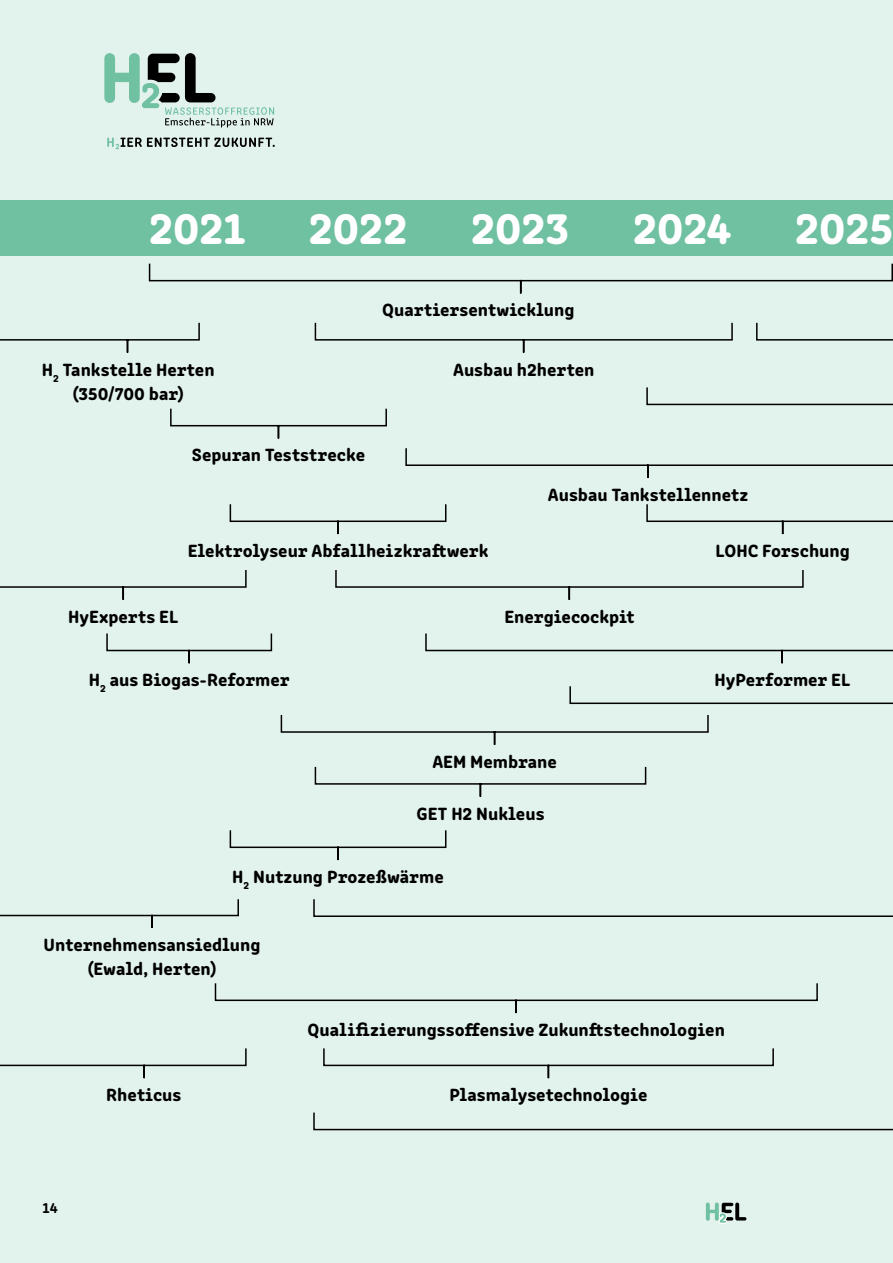
<style>
.page{position:relative;width:893px;height:1263px;background:#e2f2ec}
.page>*{position:absolute;margin:0;border:0;box-sizing:border-box;transform-origin:0 0}
.t1{font:45px "Clone Rounded Latn Eb";letter-spacing:-.015em;color:#fff}
.t2{font:18px/24px "Clone Rounded Latn Eb";color:#000;text-align:center}
.t3{font:700 15px "Clone Rounded Latn";color:#000}
</style>
<div class="page">
<div style="left:0;top:200px;width:893px;height:56px;background:#70c0a2"></div>
<svg style="left:148px;top:263px;width:745px;height:31px"></svg>
<svg style="left:0;top:322px;width:200px;height:31px"></svg>
<svg style="left:314px;top:322px;width:419px;height:31px"></svg>
<svg style="left:170px;top:408px;width:217px;height:31px"></svg>
<svg style="left:0;top:570px;width:247px;height:30px"></svg>
<svg style="left:106px;top:633px;width:167px;height:31px"></svg>
<svg style="left:0;top:899px;width:239px;height:29px"></svg>
<svg style="left:0;top:1048px;width:247px;height:31px"></svg>
<svg style="left:314px;top:766px;width:333px;height:31px"></svg>
<svg style="left:214px;top:983px;width:604px;height:31px"></svg>
<svg style="left:323px;top:1048px;width:451px;height:31px"></svg>
<svg style="left:335px;top:570px;width:469px;height:30px"></svg>
<svg style="left:425px;top:633px;width:468px;height:31px"></svg>
<svg style="left:646px;top:504px;width:247px;height:31px"></svg>
<svg style="left:229px;top:504px;width:218px;height:31px"></svg>
<svg style="left:229px;top:830px;width:218px;height:31px"></svg>
<svg style="left:706px;top:1202px;width:40px;height:22px"></svg>
<svg style="left:313px;top:899px;width:580px;height:18px"></svg>
<svg style="left:313px;top:1112px;width:580px;height:19px"></svg>
<svg style="left:280px;top:686px;width:613px;height:59px"></svg>
<svg style="left:405px;top:448px;width:488px;height:30px"></svg>
<svg style="left:646px;top:387px;width:247px;height:19px"></svg>
<svg style="left:756px;top:322px;width:137px;height:19px"></svg>
<svg style="left:104px;top:53px;width:170px;height:75px"></svg>
<svg style="left:107px;top:137px;width:168px;height:12px"></svg>
<h1 class="t1" style="left:149px;top:192px;width:98px">2021</h1>
<h1 class="t1" style="left:309px;top:192px;width:100px">2022</h1>
<h1 class="t1" style="left:471px;top:192px;width:100px">2023</h1>
<h1 class="t1" style="left:633px;top:192px;width:100px">2024</h1>
<h1 class="t1" style="left:795px;top:192px;width:100px">2025</h1>
<p class="t2" style="left:382px;top:296px;width:194px">Quartiersentwicklung</p>
<p class="t2" style="left:42px;top:356px;width:174px">H<sub>2</sub> Tankstelle Herten (350/700 bar)</p>
<p class="t2" style="left:453px;top:356px;width:143px">Ausbau h2herten</p>
<p class="t2" style="left:192px;top:442px;width:175px">Sepuran Teststrecke</p>
<p class="t2" style="left:548px;top:481px;width:202px">Ausbau Tankstellennetz</p>
<p class="t2" style="left:188px;top:537px;width:302px">Elektrolyseur Abfallheizkraftwerk</p>
<p class="t2" style="left:716px;top:537px;width:136px">LOHC Forschung</p>
<p class="t2" style="left:68px;top:603px;width:111px">HyExperts EL</p>
<p class="t2" style="left:504px;top:603px;width:132px">Energiecockpit</p>
<p class="t2" style="left:89px;top:666px;width:202px">H<sub>2</sub> aus Biogas-Reformer</p>
<p class="t2" style="left:432px;top:748px;width:126px">AEM Membrane</p>
<p class="t2" style="left:416px;top:800px;width:130px">GET H2 Nukleus</p>
<p class="t2" style="left:232px;top:863px;width:213px">H<sub>2</sub> Nutzung Prozeßwärme</p>
<p class="t2" style="left:44px;top:931px;width:218px">Unternehmensansiedlung (Ewald, Herten)</p>
<p class="t2" style="left:715px;top:666px;width:137px">HyPerformer EL</p>
<p class="t3" style="left:43px;top:1196px;width:17px">14</p>
<p class="t2" style="left:106px;top:1081px;width:77px">Rheticus</p>
<p class="t2" style="left:308px;top:1016px;width:419px">Qualifizierungssoffensive Zukunftstechnologien</p>
<p class="t2" style="left:450px;top:1081px;width:199px">Plasmalysetechnologie</p>
</div>
